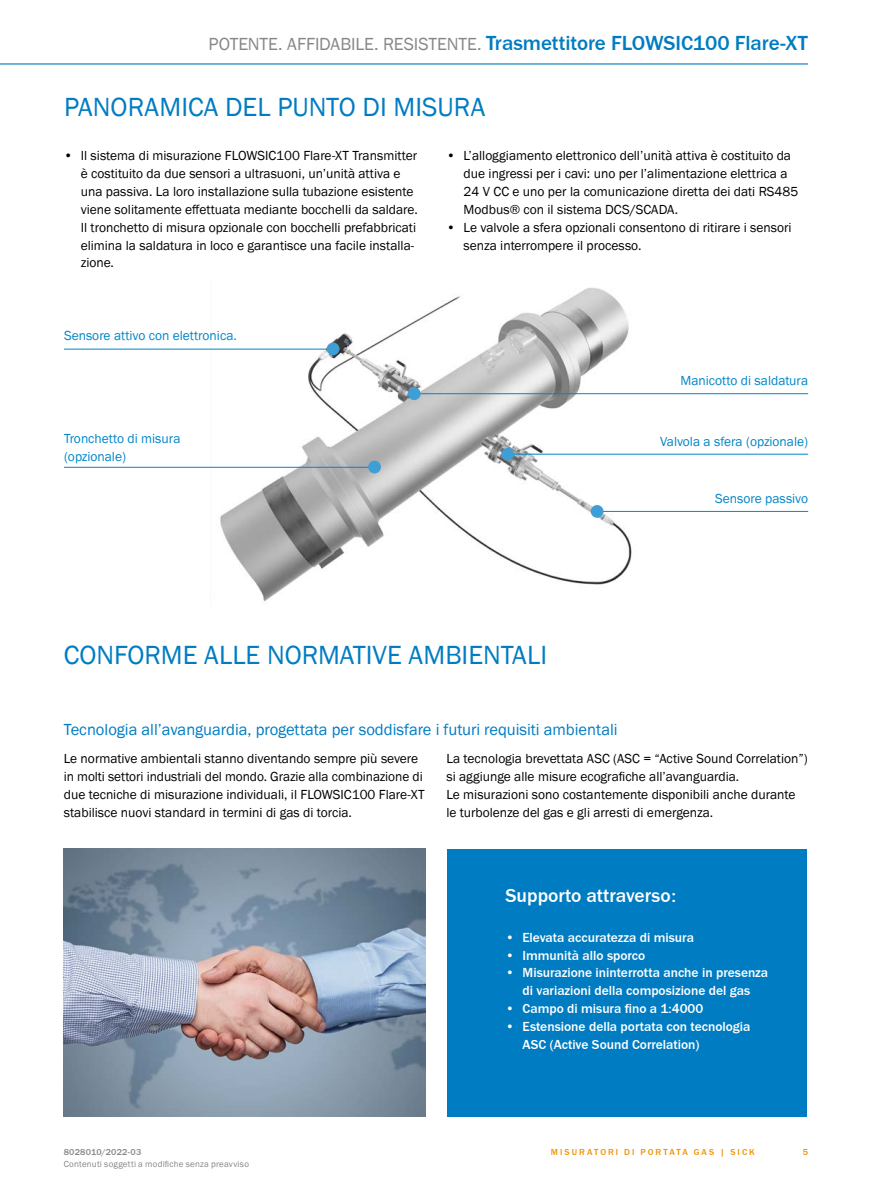
<style>
.page{position:relative;width:893px;height:1188px;background:#fff}
.page>*{position:absolute;margin:0;border:0;box-sizing:border-box;transform-origin:0 0}
.t1{font:27px "SICK Franklin";color:#007cc2}
.t2{font:500 21px "SICK Franklin";letter-spacing:-.005em;color:#007cc2}
.t3{font:500 19.5px "SICK Franklin";color:#fff}
.t4{font:16.5px "SICK Franklin";color:#007cc2}
.t5{font:13.5px/17.9px "SICK Franklin";color:#000}
.t6{font:500 13.5px/17.9px "SICK Franklin";color:#fff;text-align:center}
.t7{font:13.5px/17.9px "SICK Franklin";color:#0086c8}
.t8{font:9px "SICK Franklin";letter-spacing:.02em;color:#878787}
.t9{font:500 9px "SICK Franklin";letter-spacing:.225em;color:#f39200}
.t10{font:500 9px "SICK Franklin";letter-spacing:.02em;color:#878787}
.s1{font-weight:400;font-size:18px;color:#878787}
.s2{font-weight:400}
</style>
<div class="page">
<img style="left:210px;top:288px;width:434px;height:314px">
<hr style="left:0;top:63px;width:808px;height:2px;background:#007cc2">
<hr style="left:507px;top:454px;width:301px;height:1px;background:#0086c8">
<div style="left:501px;top:448px;width:13px;height:13px;background:#3e9ed6;border-radius:50%"></div>
<hr style="left:64px;top:349px;width:269px;height:1px;background:#0086c8">
<div style="left:327px;top:343px;width:12px;height:12px;background:#3e9ed6;border-radius:50%"></div>
<hr style="left:64px;top:467px;width:310px;height:1px;background:#0086c8">
<div style="left:368px;top:461px;width:13px;height:12px;background:#3e9ed6;border-radius:50%"></div>
<hr style="left:597px;top:511px;width:211px;height:1px;background:#0086c8">
<div style="left:591px;top:505px;width:12px;height:13px;background:#3e9ed6;border-radius:50%"></div>
<hr style="left:414px;top:393px;width:394px;height:1px;background:#0086c8">
<div style="left:408px;top:387px;width:13px;height:13px;background:#3e9ed6;border-radius:50%"></div>
<img style="left:64px;top:848px;width:361px;height:268px">
<div style="left:447px;top:849px;width:360px;height:267px;background:#007cc2"></div>
<h2 class="t2" style="left:209px;top:30px;width:601px"><span class="s1">POTENTE. AFFIDABILE. RESISTENTE.</span> Trasmettitore FLOWSIC100 Flare-XT</h2>
<h1 class="t1" style="left:64px;top:90px;width:423px">PANORAMICA DEL PUNTO DI MISURA</h1>
<p class="t5" style="left:81px;top:147px;width:338px;text-indent:-17px">• Il sistema di misurazione FLOWSIC100 Flare-XT Transmitter è costituito da due sensori a ultrasuoni, un’unità attiva e una passiva. La loro installazione sulla tubazione esistente viene solitamente effettuata mediante bocchelli da saldare.<br>Il tronchetto di misura opzionale con bocchelli prefabbricati elimina la saldatura in loco e garantisce una facile installa&shy;zione.</p>
<p class="t5" style="left:464px;top:147px;width:336px;text-indent:-17px">• L’alloggiamento elettronico dell’unità attiva è costituito da due ingressi per i cavi: uno per l’alimentazione elettrica a 24 V CC e uno per la comunicazione diretta dei dati RS485<br>Modbus® con il sistema DCS/SCADA.</p>
<p class="t5" style="left:464px;top:218px;width:329px;text-indent:-17px">• Le valvole a sfera opzionali consentono di ritirare i sensori senza interrompere il processo.</p>
<p class="t7" style="left:64px;top:327px;width:174px">Sensore attivo con elettronica.</p>
<p class="t7" style="left:64px;top:430px;width:118px">Tronchetto di misura (opzionale)</p>
<p class="t7" style="left:680px;top:372px;width:129px">Manicotto di saldatura</p>
<p class="t7" style="left:660px;top:433px;width:150px">Valvola a sfera (opzionale)</p>
<p class="t7" style="left:715px;top:490px;width:94px">Sensore passivo</p>
<h1 class="t1" style="left:64px;top:638px;width:485px">CONFORME ALLE NORMATIVE AMBIENTALI</h1>
<p class="t4" style="left:64px;top:719px;width:555px">Tecnologia all’avanguardia, progettata per soddisfare i futuri requisiti ambientali</p>
<p class="t5" style="left:64px;top:750px;width:362px">Le normative ambientali stanno diventando sempre più severe in molti settori industriali del mondo. Grazie alla combinazione di due tecniche di misurazione individuali, il FLOWSIC100 Flare-XT stabilisce nuovi standard in termini di gas di torcia.</p>
<p class="t5" style="left:446px;top:750px;width:363px">La tecnologia brevettata ASC (ASC = “Active Sound Correlation”) si aggiunge alle misure ecografiche all’avanguardia.<br>Le misurazioni sono costantemente disponibili anche durante le turbolenze del gas e gli arresti di emergenza.</p>
<h3 class="t3" style="left:505px;top:883px;width:172px">Supporto attraverso:</h3>
<p class="t6" style="left:505px;top:928px;width:190px"><span class="s2">•</span> Elevata accuratezza di misura</p>
<p class="t6" style="left:505px;top:946px;width:141px"><span class="s2">•</span> Immunità allo sporco</p>
<p class="t6" style="left:505px;top:964px;width:264px"><span class="s2">•</span> Misurazione ininterrotta anche in presenza di variazioni della composizione del gas</p>
<p class="t6" style="left:506px;top:1000px;width:199px"><span class="s2">•</span> Campo di misura fino a 1:4000</p>
<p class="t6" style="left:523px;top:1018px;width:229px;text-align:left;text-indent:-17px"><span class="s2">•</span> Estensione della portata con tecnologia<br>ASC (Active Sound Correlation)</p>
<p class="t10" style="left:64px;top:1146px;width:79px">8028010/2022-03</p>
<p class="t9" style="left:551px;top:1146px;width:205px">MISURATORI DI PORTATA GAS | SICK</p>
<p class="t8" style="left:64px;top:1159px;width:187px">Contenuti soggetti a modifiche senza preavviso</p>
<p class="t9" style="left:803px;top:1146px;width:7px">5</p>
</div>
